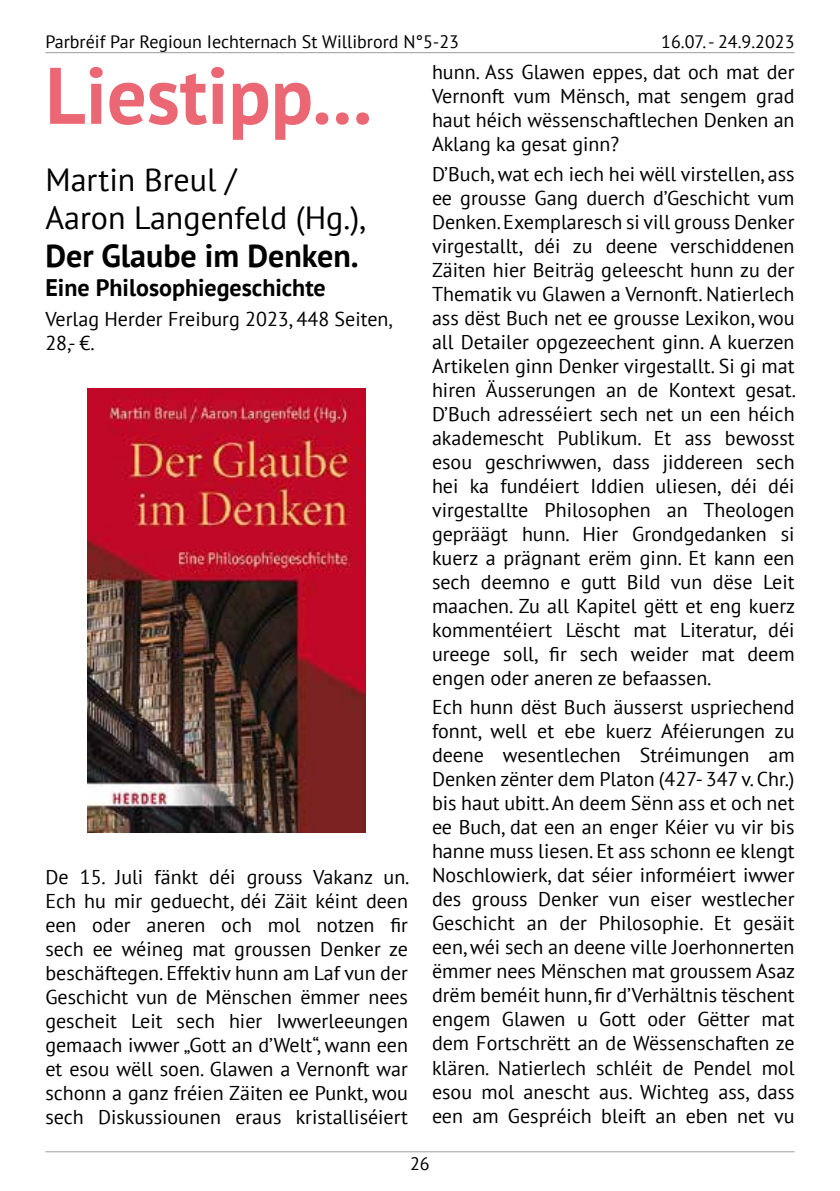
<style>
.page{position:relative;width:840px;height:1191px;background:#fff}
.page>*{position:absolute;margin:0;border:0;box-sizing:border-box;transform-origin:0 0}
.t1{font:700 80px "PT Sans";color:#ec6774}
.t2{font:32px/38.4px "PT Sans";color:#000}
.t3{font:700 32px "PT Sans";color:#000}
.t4{font:700 24px "PT Sans";color:#000}
.t5{font:20px/24px "PT Sans";color:#000;text-align:justify}
.t6{font:18px "PT Sans";color:#000}
</style>
<div class="page">
<hr style="left:45px;top:52px;width:749px;height:1px;background:#9d9d9c">
<hr style="left:45px;top:1151px;width:749px;height:1px;background:#9d9d9c">
<img style="left:87px;top:388px;width:279px;height:444px">
<p class="t6" style="left:45px;top:30px;width:415px">Parbréif Par Regioun Iechternach St Willibrord N°5-23</p>
<p class="t6" style="left:661px;top:30px;width:135px">16.07. - 24.9.2023</p>
<h1 class="t1" style="left:45px;top:43px;width:328px">Liestipp...</h1>
<h2 class="t2" style="left:45px;top:159px;width:321px">Martin Breul /<br>Aaron Langenfeld (Hg.),</h2>
<h2 class="t3" style="left:45px;top:235px;width:315px">Der Glaube im Denken.</h2>
<p class="t4" style="left:45px;top:272px;width:282px">Eine Philosophiegeschichte</p>
<p class="t5" style="left:45px;top:306px;width:348px">Verlag Herder Freiburg 2023, 448 Seiten,<br>28,- €.</p>
<p class="t5" style="left:45px;top:864px;width:365px">De 15. Juli fänkt déi grouss Vakanz un.<br>Ech hu mir geduecht, déi Zäit kéint deen een oder aneren och mol notzen fir sech ee wéineg mat groussen Denker ze beschäftegen. Effektiv hunn am Laf vun der Geschicht vun de Mënschen ëmmer nees gescheit Leit sech hier Iwwerleeungen gemaach iwwer „Gott an d’Welt“, wann een et esou wëll soen. Glawen a Vernonft war schonn a ganz fréien Zäiten ee Punkt, wou sech Diskussiounen eraus kristalliséiert</p>
<p class="t5" style="left:432px;top:59px;width:364px">hunn. Ass Glawen eppes, dat och mat der Vernonft vum Mënsch, mat sengem grad haut héich wëssenschaftlechen Denken an Aklang ka gesat ginn?</p>
<p class="t5" style="left:432px;top:161px;width:365px">D’Buch, wat ech iech hei wëll virstellen, ass ee grousse Gang duerch d’Geschicht vum Denken. Exemplaresch si vill grouss Denker virgestallt, déi zu deene verschiddenen Zäiten hier Beiträg geleescht hunn zu der Thematik vu Glawen a Vernonft. Natierlech ass dëst Buch net ee grousse Lexikon, wou all Detailer opgezeechent ginn. A kuerzen Artikelen ginn Denker virgestallt. Si gi mat hiren Äusserungen an de Kontext gesat.<br>D’Buch adresséiert sech net un een héich akademescht Publikum. Et ass bewosst esou geschriwwen, dass jiddereen sech hei ka fundéiert Iddien uliesen, déi déi virgestallte Philosophen an Theologen gepräägt hunn. Hier Grondgedanken si kuerz a prägnant erëm ginn. Et kann een sech deemno e gutt Bild vun dëse Leit maachen. Zu all Kapitel gëtt et eng kuerz kommentéiert Lëscht mat Literatur, déi ureege soll, fir sech weider mat deem engen oder aneren ze befaassen.</p>
<p class="t5" style="left:432px;top:695px;width:364px">Ech hunn dëst Buch äusserst uspriechend fonnt, well et ebe kuerz Aféierungen zu deene wesentlechen Stréimungen am Denken zënter dem Platon (427- 347 v. Chr.) bis haut ubitt. An deem Sënn ass et och net ee Buch, dat een an enger Kéier vu vir bis hanne muss liesen. Et ass schonn ee klengt Noschlowierk, dat séier informéiert iwwer des grouss Denker vun eiser westlecher Geschicht an der Philosophie. Et gesäit een, wéi sech an deene ville Joerhonnerten ëmmer nees Mënschen mat groussem Asaz drëm beméit hunn, fir d’Verhältnis tëschent engem Glawen u Gott oder Gëtter mat dem Fortschrëtt an de Wëssenschaften ze klären. Natierlech schléit de Pendel mol esou mol anescht aus. Wichteg ass, dass een am Gespréich bleift an eben net vu</p>
<p class="t6" style="left:410px;top:1152px;width:21px">26</p>
</div>
